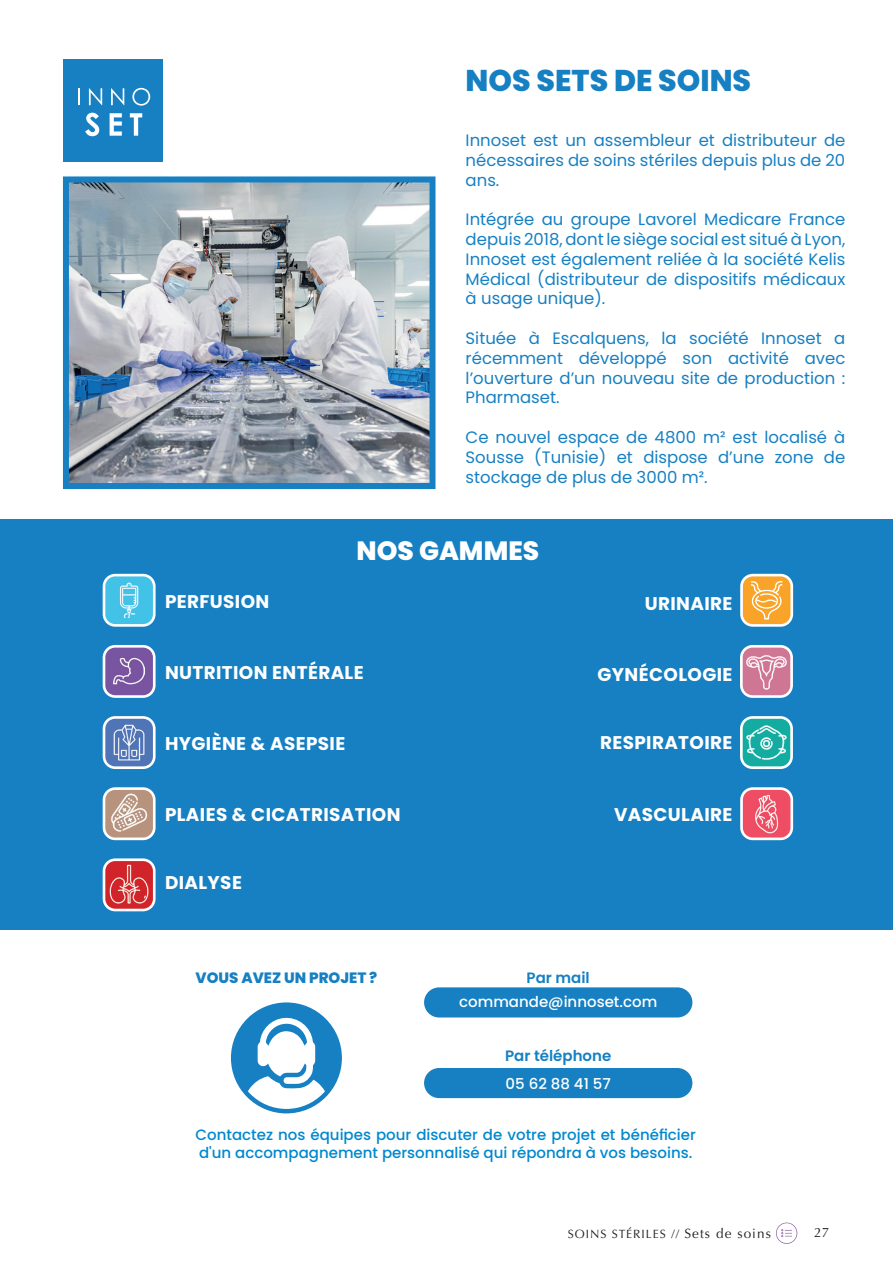
<style>
.page{position:relative;width:893px;height:1263px;background:#fff}
.page>*{position:absolute;margin:0;border:0;box-sizing:border-box;transform-origin:0 0}
.t1{font:800 30px "Poppins";color:#1680c3}
.t2{font:800 26.4px "Poppins";color:#fff}
.t3{font:700 18.45px "Poppins";letter-spacing:.02em;color:#fff}
.t4{font:16.5px/19.8px "Poppins";color:#1680c3;text-align:justify}
.t5{font:500 15px/18px "Poppins";color:#0088ce}
.t6{font:500 15px "Poppins";color:#fff}
.t7{font:600 15px "Poppins";color:#1680c3}
.t8{font:800 15px "Poppins";color:#1680c3}
.t9{font:13.5px "Optima";color:#231f20}
.t10{font:12px "Optima";letter-spacing:.08em;color:#231f20}
.s1{font-size:13.5px}
</style>
<div class="page">
<hr style="left:0;top:0;width:1px;height:1263px;background:#1680c3">
<div style="left:0;top:519px;width:893px;height:411px;background:#1680c3"></div>
<svg style="left:103px;top:574px;width:53px;height:53px;background:#6cccea"></svg>
<svg style="left:103px;top:645px;width:53px;height:53px;background:#917cb6"></svg>
<svg style="left:103px;top:716px;width:53px;height:53px;background:#7c9bca"></svg>
<svg style="left:103px;top:787px;width:53px;height:53px;background:#c2b1a7"></svg>
<svg style="left:103px;top:858px;width:53px;height:53px;background:#d16269"></svg>
<svg style="left:740px;top:574px;width:53px;height:53px;background:#edb96a"></svg>
<svg style="left:740px;top:645px;width:53px;height:53px;background:#d29cb4"></svg>
<svg style="left:740px;top:716px;width:53px;height:53px;background:#57c1bc"></svg>
<svg style="left:740px;top:787px;width:53px;height:53px;background:#e67d90"></svg>
<div style="left:63px;top:60px;width:99px;height:102px;background:#1680c3"></div>
<svg style="left:79px;top:88px;width:1px;height:17px"></svg>
<svg style="left:89px;top:88px;width:13px;height:17px"></svg>
<svg style="left:111px;top:88px;width:13px;height:17px"></svg>
<svg style="left:132px;top:88px;width:18px;height:18px"></svg>
<svg style="left:85px;top:113px;width:14px;height:23px"></svg>
<svg style="left:110px;top:113px;width:12px;height:23px"></svg>
<svg style="left:130px;top:113px;width:12px;height:23px"></svg>
<img style="left:63px;top:176px;width:372px;height:313px">
<div style="left:424px;top:987px;width:268px;height:30px;background:#1680c3;border-radius:15px"></div>
<div style="left:424px;top:1068px;width:268px;height:30px;background:#1680c3;border-radius:15px"></div>
<svg style="left:231px;top:1002px;width:111px;height:111px"></svg>
<svg style="left:776px;top:1222px;width:21px;height:22px"></svg>
<h1 class="t1" style="left:466px;top:63px;width:287px">NOS SETS DE SOINS</h1>
<p class="t4" style="left:466px;top:130px;width:381px">Innoset est un assembleur et distributeur de nécessaires de soins stériles depuis plus de 20 ans.</p>
<p class="t4" style="left:466px;top:210px;width:381px">Intégrée au groupe Lavorel Medicare France depuis 2018, dont le siège social est situé à Lyon, Innoset est également reliée à la société Kelis Médical (distributeur de dispositifs médicaux à usage unique).</p>
<p class="t4" style="left:466px;top:328px;width:381px">Située à Escalquens, la société Innoset a récemment développé son activité avec l’ouverture d’un nouveau site de production :<br>Pharmaset.</p>
<p class="t4" style="left:466px;top:427px;width:381px">Ce nouvel espace de 4800 m² est localisé à Sousse (Tunisie) et dispose d’une zone de stockage de plus de 3000 m².</p>
<p class="t3" style="left:165px;top:591px;width:106px">PERFUSION</p>
<h2 class="t2" style="left:357px;top:536px;width:184px">NOS GAMMES</h2>
<p class="t3" style="left:165px;top:662px;width:200px">NUTRITION ENTÉRALE</p>
<p class="t3" style="left:165px;top:733px;width:182px">HYGIÈNE &amp; ASEPSIE</p>
<p class="t3" style="left:165px;top:803px;width:237px">PLAIES &amp; CICATRISATION</p>
<p class="t3" style="left:165px;top:872px;width:78px">DIALYSE</p>
<p class="t3" style="left:645px;top:593px;width:89px">URINAIRE</p>
<p class="t3" style="left:597px;top:664px;width:136px">GYNÉCOLOGIE</p>
<p class="t3" style="left:600px;top:732px;width:134px">RESPIRATOIRE</p>
<p class="t3" style="left:614px;top:803px;width:120px">VASCULAIRE</p>
<p class="t8" style="left:196px;top:969px;width:183px">VOUS AVEZ UN PROJET ?</p>
<p class="t7" style="left:527px;top:969px;width:65px">Par mail</p>
<p class="t6" style="left:459px;top:993px;width:200px">commande@innoset.com</p>
<p class="t7" style="left:505px;top:1047px;width:108px">Par téléphone</p>
<p class="t6" style="left:506px;top:1075px;width:107px">05 62 88 41 57</p>
<p class="t5" style="left:196px;top:1125px;width:502px">Contactez nos équipes pour discuter de votre projet et bénéficier d'un accompagnement personnalisé qui répondra à vos besoins.</p>
<p class="t10" style="left:568px;top:1226px;width:204px">SOINS STÉRILES // <span class="s1">Sets de soins</span></p>
<p class="t9" style="left:814px;top:1225px;width:17px">27</p>
</div>
